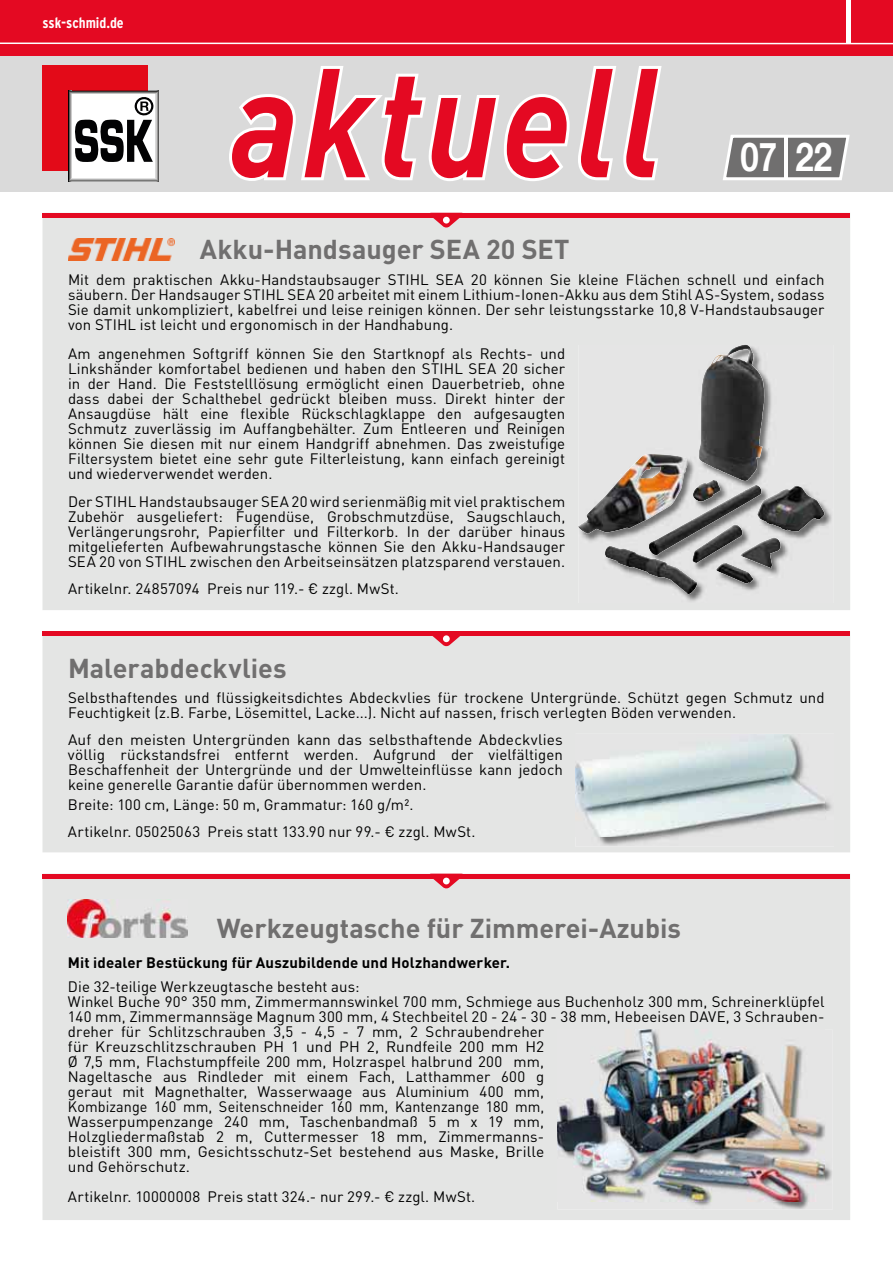
<style>
.page{position:relative;width:893px;height:1263px;background:#fff}
.page>*{position:absolute;margin:0;border:0;box-sizing:border-box;transform-origin:0 0}
.t1{font:italic 700 152.1px "DINOT";letter-spacing:.03em;color:#e40922;scale:.87 1}
.t2{font:700 39.6px "Helvetica 75";color:#fff;scale:.83 1}
.t3{font:700 27px "DINOT";color:#706f6f}
.t4{font:15px/15px "DINOT";letter-spacing:.005em;color:#000;text-align:justify}
.t5{font:700 15px "DINOT";letter-spacing:.01em;color:#000}
.t6{font:700 15px "Interstate Condensed";color:#fff}
.s1{color:#fff}
</style>
<div class="page">
<div style="left:0;top:56px;width:893px;height:136px;background:#dadada"></div>
<div style="left:0;top:0;width:893px;height:56px;background:#e40922"></div>
<hr style="left:846px;top:0;width:4px;height:44px;background:#fff">
<hr style="left:0;top:43px;width:893px;height:1px;background:#fff">
<svg style="left:723px;top:135px;width:127px;height:45px"></svg>
<hr style="left:784px;top:135px;width:4px;height:42px;background:#fff">
<div style="left:43px;top:65px;width:105px;height:105px;background:#e30a18"></div>
<div style="left:70px;top:92px;width:87px;height:88px;background:#fff"></div>
<svg style="left:68px;top:163px;width:3px;height:15px"></svg>
<svg style="left:156px;top:163px;width:3px;height:15px"></svg>
<svg style="left:68px;top:91px;width:91px;height:72px"></svg>
<svg style="left:68px;top:178px;width:91px;height:3px"></svg>
<div style="left:43px;top:217px;width:807px;height:393px;background:#e4e5e4"></div>
<hr style="left:43px;top:213px;width:807px;height:4px;background:#e40922">
<svg style="left:429px;top:216px;width:35px;height:12px"></svg>
<div style="left:443px;top:217px;width:7px;height:7px;background:#fff;border-radius:50%"></div>
<div style="left:43px;top:636px;width:807px;height:216px;background:#e4e5e4"></div>
<div style="left:43px;top:631px;width:807px;height:5px;background:#e40922"></div>
<svg style="left:429px;top:635px;width:35px;height:12px"></svg>
<div style="left:443px;top:635px;width:7px;height:7px;background:#fff;border-radius:50%"></div>
<img style="left:68px;top:238px;width:106px;height:22px">
<img style="left:578px;top:345px;width:255px;height:258px">
<img style="left:698px;top:345px;width:66px;height:136px">
<div style="left:43px;top:878px;width:807px;height:342px;background:#e4e5e4"></div>
<hr style="left:43px;top:874px;width:807px;height:4px;background:#e40922">
<svg style="left:429px;top:877px;width:35px;height:12px"></svg>
<div style="left:443px;top:878px;width:7px;height:6px;background:#fff;border-radius:50%"></div>
<img style="left:68px;top:899px;width:119px;height:39px">
<img style="left:557px;top:1030px;width:276px;height:179px">
<img style="left:557px;top:1030px;width:267px;height:172px">
<img style="left:575px;top:734px;width:259px;height:113px">
<img style="left:576px;top:734px;width:249px;height:103px">
<p class="t6" style="left:43px;top:17px;width:83px">ssk-schmid.de</p>
<h1 class="t1" style="left:231px;top:36px;width:497px"><span class="s1">a</span>ktuell</h1>
<h3 class="t3" style="left:200px;top:240px;width:371px">Akku-Handsauger SEA 20 SET</h3>
<h2 class="t2" style="left:740px;top:143px;width:112px">07 22</h2>
<p class="t4" style="left:68px;top:274px;width:758px">Mit dem praktischen Akku-Handstaubsauger STIHL SEA 20 können Sie kleine Flächen schnell und einfach säubern. Der Handsauger STIHL SEA 20 arbeitet mit einem Lithium-Ionen-Akku aus dem Stihl AS-System, sodass Sie damit unkompliziert, kabelfrei und leise reinigen können. Der sehr leistungsstarke 10,8 V-Handstaubsauger von STIHL ist leicht und ergonomisch in der Handhabung.</p>
<p class="t4" style="left:68px;top:348px;width:499px">Am angenehmen Softgriff können Sie den Startknopf als Rechts- und Linkshänder komfortabel bedienen und haben den STIHL SEA 20 sicher in der Hand. Die Feststelllösung ermöglicht einen Dauerbetrieb, ohne dass dabei der Schalthebel gedrückt bleiben muss. Direkt hinter der Ansaugdüse hält eine flexible Rückschlagklappe den aufgesaugten Schmutz zuverlässig im Auffangbehälter. Zum Entleeren und Reinigen können Sie diesen mit nur einem Handgriff abnehmen. Das zweistufige Filtersystem bietet eine sehr gute Filterleistung, kann einfach gereinigt und wiederverwendet werden.</p>
<p class="t4" style="left:68px;top:496px;width:499px">Der STIHL Handstaubsauger SEA 20 wird serienmäßig mit viel praktischem Zubehör ausgeliefert: Fugendüse, Grobschmutzdüse, Saugschlauch, Verlängerungsrohr, Papierfilter und Filterkorb. In der darüber hinaus mitgelieferten Aufbewahrungstasche können Sie den Akku-Handsauger SEA 20 von STIHL zwischen den Arbeitseinsätzen platzsparend verstauen.</p>
<p class="t4" style="left:68px;top:583px;width:332px">Artikelnr. 24857094 Preis nur 119.- € zzgl. MwSt.</p>
<h3 class="t3" style="left:68px;top:658px;width:220px">Malerabdeckvlies</h3>
<p class="t4" style="left:68px;top:692px;width:758px">Selbsthaftendes und flüssigkeitsdichtes Abdeckvlies für trockene Untergründe. Schützt gegen Schmutz und<br>Feuchtigkeit (z.B. Farbe, Lösemittel, Lacke...). Nicht auf nassen, frisch verlegten Böden verwenden.</p>
<p class="t4" style="left:68px;top:734px;width:496px">Auf den meisten Untergründen kann das selbsthaftende Abdeckvlies völlig rückstandsfrei entfernt werden. Aufgrund der vielfältigen Beschaffenheit der Untergründe und der Umwelteinflüsse kann jedoch keine generelle Garantie dafür übernommen werden.</p>
<p class="t4" style="left:68px;top:793px;width:409px;line-height:27px">Breite: 100 cm, Länge: 50 m, Grammatur: 160 g/m².<br>Artikelnr. 05025063 Preis statt 133.90 nur 99.- € zzgl. MwSt.</p>
<h3 class="t3" style="left:217px;top:919px;width:466px">Werkzeugtasche für Zimmerei-Azubis</h3>
<p class="t5" style="left:68px;top:957px;width:444px">Mit idealer Bestückung für Auszubildende und Holzhandwerker.</p>
<p class="t4" style="left:68px;top:981px;width:758px;text-align:left">Die 32-teilige Werkzeugtasche besteht aus:<br>Winkel Buche 90° 350 mm, Zimmermannswinkel 700 mm, Schmiege aus Buchenholz 300 mm, Schreinerklüpfel 140 mm, Zimmermannsäge Magnum 300 mm, 4 Stechbeitel 20 - 24 - 30 - 38 mm, Hebeeisen DAVE, 3 Schrauben&shy;dreher für Schlitzschrauben 3,5 - 4,5 - 7 mm, 2 Schraubendreher<br>für Kreuzschlitzschrauben PH 1 und PH 2, Rundfeile 200 mm H2<br>Ø 7,5 mm, Flachstumpffeile 200 mm, Holzraspel halbrund 200 mm,<br>Nageltasche aus Rindleder mit einem Fach, Latthammer 600 g<br>geraut mit Magnethalter, Wasserwaage aus Aluminium 400 mm,<br>Kombizange 160 mm, Seitenschneider 160 mm, Kantenzange 180 mm,<br>Wasserpumpenzange 240 mm, Taschenbandmaß 5 m x 19 mm,<br>Holzgliedermaßstab 2 m, Cuttermesser 18 mm, Zimmermanns-<br>bleistift 300 mm, Gesichtsschutz-Set bestehend aus Maske, Brille<br>und Gehörschutz.</p>
<p class="t4" style="left:68px;top:1190px;width:409px">Artikelnr. 10000008 Preis statt 324.- nur 299.- € zzgl. MwSt.</p>
</div>
